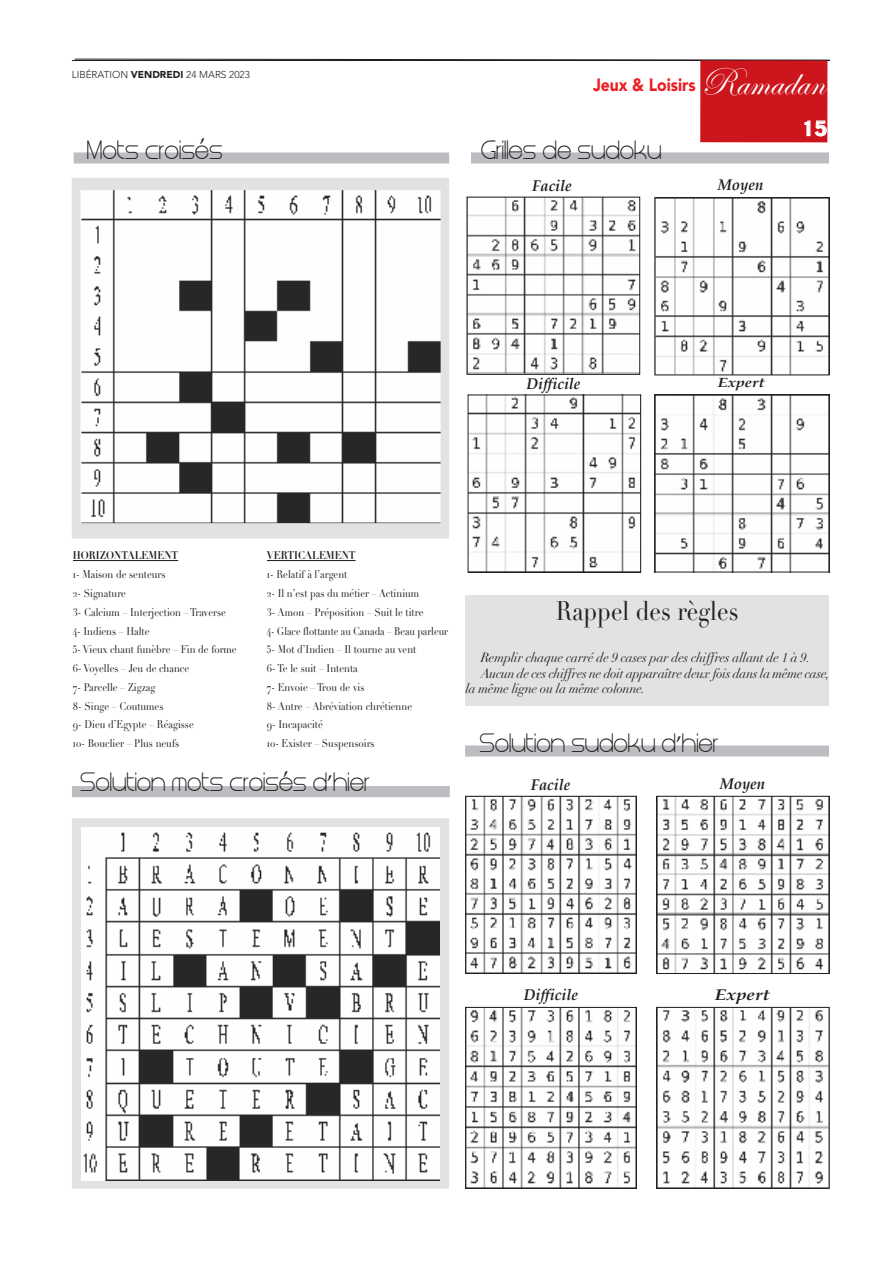
<style>
.page{position:relative;width:893px;height:1263px;background:#fff}
.page>*{position:absolute;margin:0;border:0;box-sizing:border-box;transform-origin:0 0}
.t1{font:39.75px "Edwardian Script ITC";color:#fff;scale:.96 1}
.t2{font:26.55px "Didot";color:#231f20;scale:.87 1}
.t3{font:22.05px "Steiner";color:#231f20;scale:.96 1}
.t4{font:22.05px "Steiner";color:#231f20}
.t5{font:22.05px "Palatino";color:#231f20;scale:.96 1}
.t6{font:19.95px "Charcoal";color:#fff}
.t7{font:900 17.7px "Avenir";color:#ee1d23;scale:.89 1}
.t8{font:italic 700 15.45px "Palatino";color:#231f20;scale:.96 1}
.t9{font:italic 700 15.45px "Palatino";color:#231f20;scale:1.23 1}
.t10{font:italic 13.2px "Didot";letter-spacing:-.01em;color:#231f20}
.t11{font:italic 700 13.2px "Palatino";color:#231f20;scale:1.23 1}
.t12{font:11.1px/18.8px "Didot";color:#231f20;scale:.87 1}
.t13{font:300 9.9px "Avenir";color:#231f20}
.s1{font-weight:900}
.s2{font-weight:700}
.s3{font-family:"Palatino"}
</style>
<div class="page">
<hr style="left:72px;top:60px;width:758px;height:1px;background:#231f20">
<div style="left:72px;top:818px;width:377px;height:370px;border:10px solid #e1e2e4"></div>
<div style="left:72px;top:178px;width:377px;height:360px;border:10px solid #e1e2e4"></div>
<hr style="left:73px;top:560px;width:105px;height:1px;background:#231f20">
<hr style="left:267px;top:560px;width:89px;height:1px;background:#231f20">
<img style="left:469px;top:199px;width:169px;height:174px">
<div style="left:467px;top:197px;width:173px;height:178px;border:1px solid #231f20"></div>
<img style="left:657px;top:199px;width:170px;height:174px">
<img style="left:470px;top:397px;width:169px;height:173px">
<img style="left:657px;top:397px;width:170px;height:173px">
<img style="left:467px;top:798px;width:168px;height:174px">
<div style="left:465px;top:796px;width:172px;height:178px;border:1px solid #231f20"></div>
<img style="left:658px;top:798px;width:169px;height:174px">
<div style="left:656px;top:796px;width:173px;height:178px;border:1px solid #231f20"></div>
<img style="left:467px;top:1009px;width:168px;height:177px">
<div style="left:465px;top:1007px;width:172px;height:181px;border:1px solid #231f20"></div>
<img style="left:658px;top:1009px;width:169px;height:177px">
<div style="left:656px;top:1007px;width:173px;height:181px;border:1px solid #231f20"></div>
<div style="left:74px;top:153px;width:375px;height:10px;background:#bcbdc0"></div>
<div style="left:72px;top:786px;width:378px;height:11px;background:#bcbdc0"></div>
<div style="left:465px;top:745px;width:364px;height:11px;background:#bcbdc0"></div>
<div style="left:471px;top:153px;width:358px;height:10px;background:#bcbdc0"></div>
<img style="left:82px;top:191px;width:357px;height:331px">
<div style="left:72px;top:181px;width:377px;height:351px;border:9px solid #e1e2e4"></div>
<img style="left:81px;top:828px;width:359px;height:352px">
<div style="left:466px;top:595px;width:363px;height:111px;background:#e1e2e4"></div>
<svg style="left:74px;top:59px;width:756px;height:1px"></svg>
<div style="left:700px;top:60px;width:127px;height:82px;background:#cd151d"></div>
<svg style="left:804px;top:120px;width:23px;height:17px"></svg>
<p class="t13" style="left:72px;top:69px;width:180px">LIBÉRATION <span class="s1">VENDREDI</span> 24 MARS 2023</p>
<p class="t7" style="left:593px;top:70px;width:117px">Jeux &amp; Loisirs</p>
<p class="t1" style="left:700px;top:60px;width:134px">Ramadan</p>
<p class="t6" style="left:804px;top:115px;width:25px">15</p>
<p class="t5" style="left:200px;top:128px;width:8px">‘</p>
<p class="t4" style="left:87px;top:140px;width:137px">Mots croises</p>
<p class="t3" style="left:481px;top:140px;width:190px">Griles de sudoku</p>
<p class="t8" style="left:532px;top:173px;width:43px">Facile</p>
<p class="t8" style="left:718px;top:172px;width:49px">Moyen</p>
<p class="t8" style="left:526px;top:371px;width:58px">Difficile</p>
<p class="t11" style="left:718px;top:372px;width:40px">Expert</p>
<p class="t12" style="left:73px;top:546px;width:190px"><span class="s2">HORIZONTALEMENT<br></span>1- Maison de senteurs<br>2- Signature<br>3- Calcium – Interjection – Traverse<br>4- Indiens – Halte<br>5- Vieux chant funèbre – Fin de forme<br>6- Voyelles – Jeu de chance<br>7- Parcelle – Zigzag<br>8- Singe – Coutumes<br>9- Dieu ’d Egypte – Réagisse<br>10- Bouclier – Plus neufs</p>
<p class="t12" style="left:267px;top:546px;width:210px"><span class="s2">VERTICALEMENT<br></span>1- Relatif à ’l argent<br>2- Il ’n est pas du métier – Actinium<br>3- Amon – Préposition – Suit le titre<br>4- Glace flottante au Canada – Beau parleur<br>5- Mot ’d Indien – Il tourne au vent<br>6- Te le suit – Intenta<br>7- Envoie – Trou de vis<br>8- Antre – Abréviation chrétienne<br>9- Incapacité<br>10- Exister – Suspensoirs</p>
<p class="t5" style="left:283px;top:761px;width:8px">‘</p>
<p class="t3" style="left:80px;top:773px;width:303px">Solution mots croises d<span class="s3">’</span>hier</p>
<p class="t2" style="left:556px;top:595px;width:212px">Rappel des règles</p>
<p class="t10" style="left:481px;top:650px;width:331px">Remplir chaque carré de 9 cases par des chiffres allant de 1 à 9.</p>
<p class="t10" style="left:481px;top:665px;width:350px">Aucun de ces chiffres ne doit apparaître deux fois dans la même case,</p>
<p class="t10" style="left:465px;top:680px;width:181px">la même ligne ou la même colonne.</p>
<p class="t3" style="left:480px;top:733px;width:251px">Solution sudoku d<span class="s3">’</span>hier</p>
<p class="t8" style="left:531px;top:772px;width:43px">Facile</p>
<p class="t8" style="left:720px;top:771px;width:49px">Moyen</p>
<p class="t8" style="left:524px;top:982px;width:58px">Difficile</p>
<p class="t9" style="left:715px;top:982px;width:46px">Expert</p>
</div>
